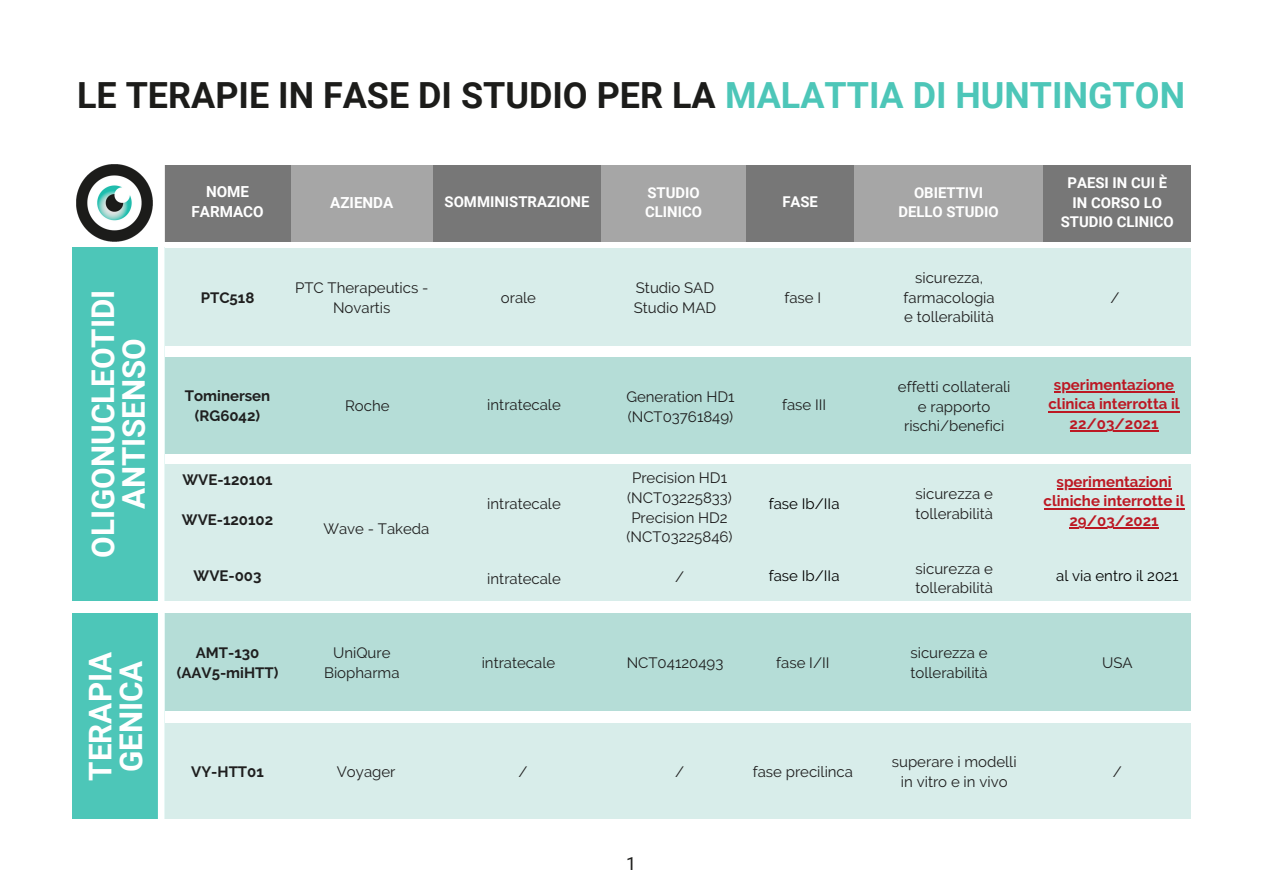
<style>
.page{position:relative;width:1263px;height:894px;background:#fff}
.page>*{position:absolute;margin:0;border:0;box-sizing:border-box;transform-origin:0 0}
.t1{font:700 36px "Roboto";color:#1c1c1a}
.t2{font:700 31.35px/30.8px "Roboto";color:#fff;text-align:center}
.t3{font:18px "Roboto";color:#1e1e1c}
.t4{font:700 15.15px "Roboto";color:#fff}
.t5{font:15px/19.6px "Raleway";color:#1f1f1f;text-align:center}
.t6{font:700 15px/19.6px "Raleway";color:#bc1823;text-align:center}
.t7{font:700 15px "Raleway";color:#1f1f1f}
.t8{font:15px "Raleway";color:#000}
.t9{font:700 14.85px "Roboto";color:#fff}
.s1{color:#4dc6b8}
</style>
<div class="page">
<div style="left:433px;top:165px;width:168px;height:76px;background:#777"></div>
<div style="left:601px;top:165px;width:148px;height:76px;background:#a6a6a6"></div>
<div style="left:746px;top:165px;width:108px;height:76px;background:#777"></div>
<div style="left:854px;top:165px;width:190px;height:76px;background:#a6a6a6"></div>
<div style="left:1043px;top:165px;width:147px;height:76px;background:#777"></div>
<div style="left:137px;top:249px;width:1053px;height:97px;background:#d8edea"></div>
<div style="left:153px;top:358px;width:1037px;height:96px;background:#b5ddd7"></div>
<div style="left:72px;top:464px;width:1119px;height:137px;background:#d8edea"></div>
<div style="left:72px;top:613px;width:1119px;height:97px;background:#b5ddd7"></div>
<div style="left:72px;top:723px;width:1118px;height:95px;background:#d8edea"></div>
<div style="left:72px;top:247px;width:93px;height:354px;background:#4dc6b8"></div>
<div style="left:291px;top:165px;width:142px;height:76px;background:#a6a6a6"></div>
<div style="left:164px;top:165px;width:127px;height:76px;background:#777"></div>
<img style="left:76px;top:165px;width:62px;height:76px">
<div style="left:72px;top:613px;width:93px;height:205px;background:#4dc6b8"></div>
<svg style="left:138px;top:165px;width:47px;height:654px"></svg>
<hr style="left:1054px;top:391px;width:120px;height:1px;background:#bc1823">
<hr style="left:1048px;top:410px;width:131px;height:2px;background:#bc1823">
<hr style="left:1070px;top:430px;width:88px;height:2px;background:#bc1823">
<hr style="left:1056px;top:488px;width:115px;height:1px;background:#bc1823">
<hr style="left:1044px;top:507px;width:140px;height:2px;background:#bc1823">
<hr style="left:1069px;top:527px;width:90px;height:1px;background:#bc1823">
<p class="t1" style="left:77px;top:75px;width:1109px">LE TERAPIE IN FASE DI STUDIO PER LA <span class="s1">MALATTIA DI HUNTINGTON</span></p>
<p class="t2" style="left:88px;top:557px;width:269px;rotate:-90deg">OLIGONUCLEOTIDI<br>ANTISENSO</p>
<p class="t2" style="left:85px;top:780px;width:130px;rotate:-90deg">TERAPIA</p>
<p class="t2" style="left:116px;top:772px;width:113px;rotate:-90deg">GENICA</p>
<p class="t4" style="left:206px;top:183px;width:45px">NOME</p>
<p class="t4" style="left:191px;top:203px;width:74px">FARMACO</p>
<p class="t4" style="left:330px;top:193px;width:65px">AZIENDA</p>
<p class="t9" style="left:647px;top:184px;width:54px">STUDIO</p>
<p class="t9" style="left:645px;top:203px;width:58px">CLINICO</p>
<p class="t9" style="left:445px;top:193px;width:146px">SOMMINISTRAZIONE</p>
<p class="t9" style="left:782px;top:193px;width:37px">FASE</p>
<p class="t5" style="left:295px;top:278px;width:135px">PTC Therapeutics -<br>Novartis</p>
<p class="t7" style="left:201px;top:288px;width:55px">PTC518</p>
<p class="t5" style="left:501px;top:287px;width:37px">orale</p>
<p class="t5" style="left:636px;top:278px;width:80px">Studio SAD</p>
<p class="t5" style="left:634px;top:297px;width:84px">Studio MAD</p>
<p class="t5" style="left:784px;top:287px;width:38px">fase I</p>
<p class="t7" style="left:185px;top:387px;width:87px">Tominersen</p>
<p class="t7" style="left:195px;top:407px;width:67px">(RG6042)</p>
<p class="t5" style="left:345px;top:396px;width:46px">Roche</p>
<p class="t5" style="left:487px;top:395px;width:75px">intratecale</p>
<p class="t5" style="left:626px;top:387px;width:110px;text-align:left">Generation HD1 (NCT03761849)</p>
<p class="t5" style="left:782px;top:395px;width:46px">fase III</p>
<p class="t9" style="left:914px;top:184px;width:71px">OBIETTIVI</p>
<p class="t9" style="left:898px;top:203px;width:102px">DELLO STUDIO</p>
<p class="t5" style="left:915px;top:268px;width:69px">sicurezza,</p>
<p class="t5" style="left:904px;top:287px;width:93px">farmacologia</p>
<p class="t5" style="left:904px;top:307px;width:91px">e tollerabilità</p>
<p class="t5" style="left:898px;top:377px;width:114px">effetti collaterali</p>
<p class="t5" style="left:918px;top:396px;width:74px">e rapporto</p>
<p class="t5" style="left:904px;top:416px;width:102px">rischi/benefici</p>
<p class="t9" style="left:1067px;top:174px;width:101px">PAESI IN CUI È</p>
<p class="t9" style="left:1072px;top:194px;width:91px">IN CORSO LO</p>
<p class="t9" style="left:1061px;top:213px;width:114px">STUDIO CLINICO</p>
<p class="t5" style="left:1110px;top:287px;width:11px">/</p>
<p class="t6" style="left:1048px;top:374px;width:133px">sperimentazione clinica interrotta il</p>
<p class="t6" style="left:1070px;top:414px;width:90px">22/03/2021</p>
<p class="t7" style="left:182px;top:471px;width:92px">WVE-120101</p>
<p class="t7" style="left:182px;top:510px;width:93px">WVE-120102</p>
<p class="t7" style="left:194px;top:567px;width:69px">WVE-003</p>
<p class="t5" style="left:323px;top:519px;width:108px">Wave - Takeda</p>
<p class="t5" style="left:627px;top:468px;width:106px">Precision HD1 (NCT03225833)</p>
<p class="t5" style="left:631px;top:507px;width:98px">Precision HD2</p>
<p class="t5" style="left:626px;top:527px;width:108px">(NCT03225846)</p>
<p class="t5" style="left:675px;top:566px;width:11px">/</p>
<p class="t6" style="left:1044px;top:471px;width:142px">sperimentazioni cliniche interrotte il</p>
<p class="t6" style="left:1069px;top:511px;width:91px">29/03/2021</p>
<p class="t5" style="left:916px;top:484px;width:79px">sicurezza e</p>
<p class="t5" style="left:916px;top:503px;width:79px">tollerabilità</p>
<p class="t8" style="left:769px;top:494px;width:72px">fase Ib/IIa</p>
<p class="t5" style="left:487px;top:494px;width:75px">intratecale</p>
<p class="t5" style="left:916px;top:558px;width:79px">sicurezza e</p>
<p class="t5" style="left:916px;top:578px;width:79px">tollerabilità</p>
<p class="t5" style="left:487px;top:568px;width:75px">intratecale</p>
<p class="t8" style="left:769px;top:567px;width:72px">fase Ib/IIa</p>
<p class="t8" style="left:1056px;top:567px;width:124px">al via entro il 2021</p>
<p class="t7" style="left:196px;top:643px;width:65px">AMT-130</p>
<p class="t7" style="left:177px;top:663px;width:103px">(AAV5-miHTT)</p>
<p class="t5" style="left:333px;top:642px;width:59px">UniQure</p>
<p class="t5" style="left:324px;top:662px;width:77px">Biopharma</p>
<p class="t5" style="left:482px;top:652px;width:75px">intratecale</p>
<p class="t5" style="left:627px;top:652px;width:98px">NCT04120493</p>
<p class="t5" style="left:776px;top:652px;width:55px">fase I/II</p>
<p class="t5" style="left:910px;top:642px;width:79px">sicurezza e</p>
<p class="t5" style="left:910px;top:662px;width:79px">tollerabilità</p>
<p class="t5" style="left:1102px;top:652px;width:32px">USA</p>
<p class="t7" style="left:191px;top:762px;width:74px">VY-HTT01</p>
<p class="t5" style="left:337px;top:761px;width:60px">Voyager</p>
<p class="t5" style="left:518px;top:761px;width:11px">/</p>
<p class="t5" style="left:675px;top:761px;width:11px">/</p>
<p class="t5" style="left:753px;top:761px;width:102px">fase precilinca</p>
<p class="t3" style="left:626px;top:853px;width:12px">1</p>
<p class="t5" style="left:892px;top:751px;width:126px">superare i modelli</p>
<p class="t5" style="left:901px;top:771px;width:108px">in vitro e in vivo</p>
<p class="t5" style="left:1113px;top:761px;width:11px">/</p>
</div>
